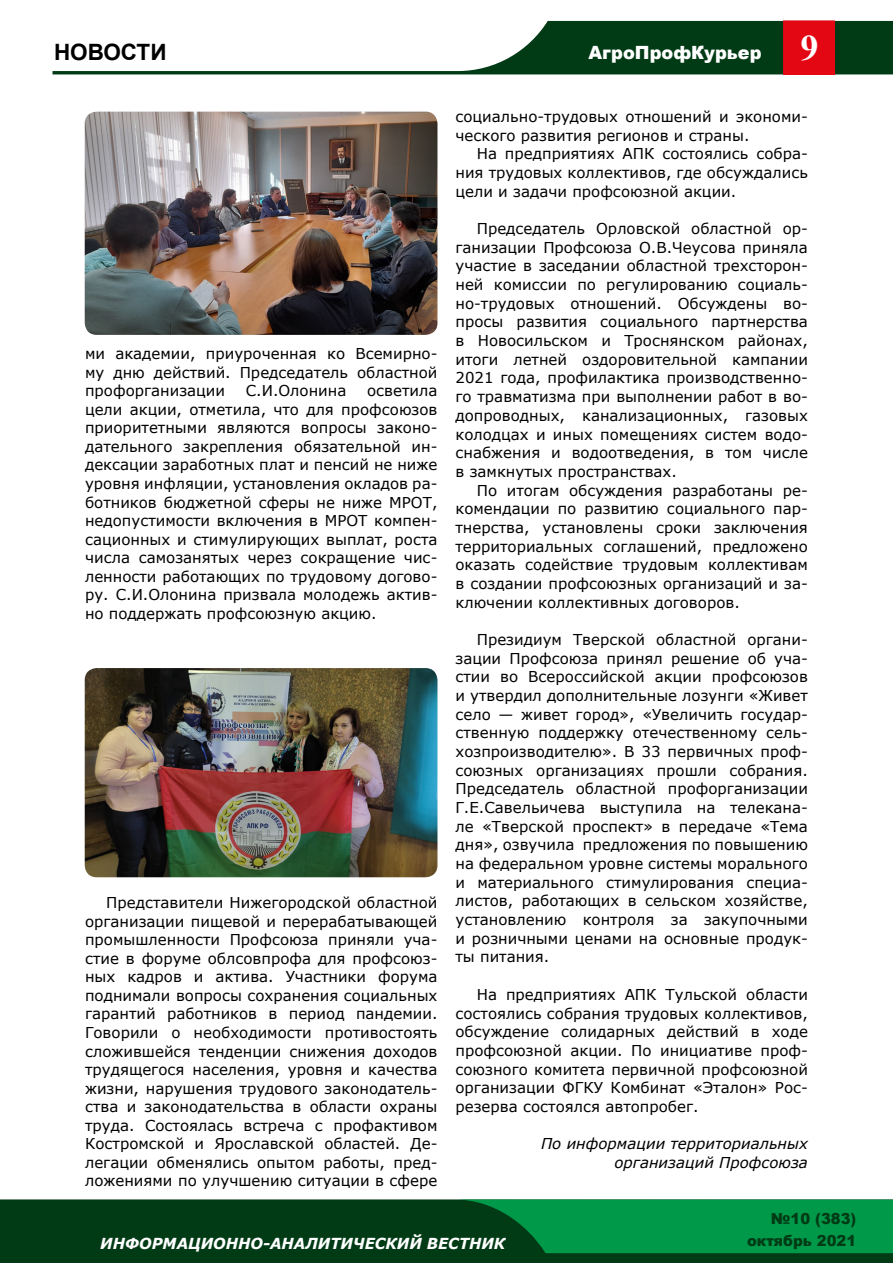
<style>
.page{position:relative;width:893px;height:1263px;background:#fff}
.page>*{position:absolute;margin:0;border:0;box-sizing:border-box;transform-origin:0 0}
.t1{font:700 36px "Times New Roman";color:#fff}
.t2{font:700 22.5px "Arial";color:#000}
.t3{font:900 18.15px "Arial";color:#fff}
.t4{font:italic 700 15.15px "Verdana";color:#fff}
.t5{font:900 15.15px/21.5px "Arial";color:#003b15;text-align:right}
.t6{font:15px/18.6px "Verdana";color:#000;text-align:justify}
.t7{font:italic 15px/18.8px "Verdana";color:#000;text-align:right}
</style>
<div class="page">
<svg style="left:53px;top:21px;width:840px;height:53px"></svg>
<div style="left:784px;top:21px;width:50px;height:53px;background:#e30613"></div>
<div style="left:783px;top:21px;width:52px;height:54px;border:1px solid #e30613"></div>
<div style="left:0;top:1199px;width:893px;height:64px;background:#003b15"></div>
<svg style="left:455px;top:1199px;width:438px;height:54px;background:#018b42"></svg>
<img style="left:85px;top:668px;width:352px;height:209px">
<img style="left:85px;top:112px;width:352px;height:223px">
<h2 class="t2" style="left:54px;top:36px;width:114px">НОВОСТИ</h2>
<h1 class="t1" style="left:800px;top:22px;width:19px">9</h1>
<p class="t3" style="left:588px;top:39px;width:175px">АгроПрофКурьер</p>
<p class="t6" style="left:85px;top:344px;width:354px">ми академии, приуроченная ко Всемирно&shy;му дню действий. Председатель областной профорганизации</p>
<p class="t6" style="left:246px;top:381px;width:102px">С.И.Олонина</p>
<p class="t6" style="left:85px;top:381px;width:354px;text-indent:282px">осветила цели акции, отметила, что для профсоюзов приоритетными являются вопросы законо&shy;дательного закрепления обязательной ин&shy;дексации заработных плат и пенсий не ниже уровня инфляции, установления окладов ра&shy;ботников бюджетной сферы не ниже МРОТ, недопустимости включения в МРОТ компен&shy;сационных и стимулирующих выплат, роста числа самозанятых через сокращение чис&shy;ленности работающих по трудовому догово&shy;ру. С.И.Олонина призвала молодежь актив&shy;но поддержать профсоюзную акцию.</p>
<p class="t6" style="left:85px;top:893px;width:354px;text-indent:21px">Представители Нижегородской областной организации пищевой и перерабатывающей промышленности Профсоюза приняли уча&shy;стие в форуме облсовпрофа для профсоюз&shy;ных кадров и актива. Участники форума поднимали вопросы сохранения социальных гарантий работников в период пандемии.<br>Говорили о необходимости противостоять сложившейся тенденции снижения доходов трудящегося населения, уровня и качества жизни, нарушения трудового законодатель&shy;ства и законодательства в области охраны труда. Состоялась встреча с профактивом Костромской и Ярославской областей. Де&shy;легации обменялись опытом работы, пред&shy;ложениями по улучшению ситуации в сфере</p>
<p class="t6" style="left:455px;top:107px;width:354px">социально-трудовых отношений и экономи&shy;ческого развития регионов и страны.</p>
<p class="t6" style="left:455px;top:144px;width:354px;text-indent:21px">На предприятиях АПК состоялись собра&shy;ния трудовых коллективов, где обсуждались цели и задачи профсоюзной акции.</p>
<p class="t6" style="left:455px;top:219px;width:354px;text-indent:21px">Председатель Орловской областной ор&shy;ганизации Профсоюза О.В.Чеусова приняла участие в заседании областной трехсторон&shy;ней комиссии по регулированию социаль&shy;но-трудовых отношений. Обсуждены во&shy;просы развития социального партнерства в Новосильском и Троснянском районах, итоги летней оздоровительной кампании 2021 года, профилактика производственно&shy;го травматизма при выполнении работ в во&shy;допроводных, канализационных, газовых колодцах и иных помещениях систем водо&shy;снабжения и водоотведения, в том числе в замкнутых пространствах.</p>
<p class="t6" style="left:455px;top:481px;width:354px;text-indent:21px">По итогам обсуждения разработаны ре&shy;комендации по развитию социального пар&shy;тнерства, установлены сроки заключения территориальных соглашений, предложено оказать содействие трудовым коллективам в создании профсоюзных организаций и за&shy;ключении коллективных договоров.</p>
<p class="t6" style="left:455px;top:630px;width:354px;text-indent:21px">Президиум Тверской областной органи&shy;зации Профсоюза принял решение об уча&shy;стии во Всероссийской акции профсоюзов и утвердил дополнительные лозунги «Живет село — живет город», «Увеличить государ&shy;ственную поддержку отечественному сель&shy;хозпроизводителю». В 33 первичных проф&shy;союзных организациях прошли собрания.<br>Председатель областной профорганизации Г.Е.Савельичева выступила на телекана&shy;ле «Тверской проспект» в передаче «Тема дня», озвучила предложения по повышению на федеральном уровне системы морального и материального стимулирования специа&shy;листов, работающих в сельском хозяйстве, установлению контроля за закупочными и розничными ценами на основные продук&shy;ты питания.</p>
<p class="t6" style="left:455px;top:985px;width:354px;text-align:left;text-indent:21px">На предприятиях АПК Тульской области состоялись собрания трудовых коллективов, обсуждение солидарных действий в ходе профсоюзной акции. По инициативе проф&shy;союзного комитета первичной профсоюзной организации ФГКУ Комбинат «Эталон» Рос&shy;резерва состоялся автопробег.</p>
<p class="t7" style="left:541px;top:1134px;width:268px">По информации территориальных организаций Профсоюза</p>
<p class="t4" style="left:100px;top:1233px;width:407px">ИНФОРМАЦИОННО-АНАЛИТИЧЕСКИЙ ВЕСТНИК</p>
<p class="t5" style="left:747px;top:1208px;width:111px">№10 (383) октябрь 2021</p>
</div>
